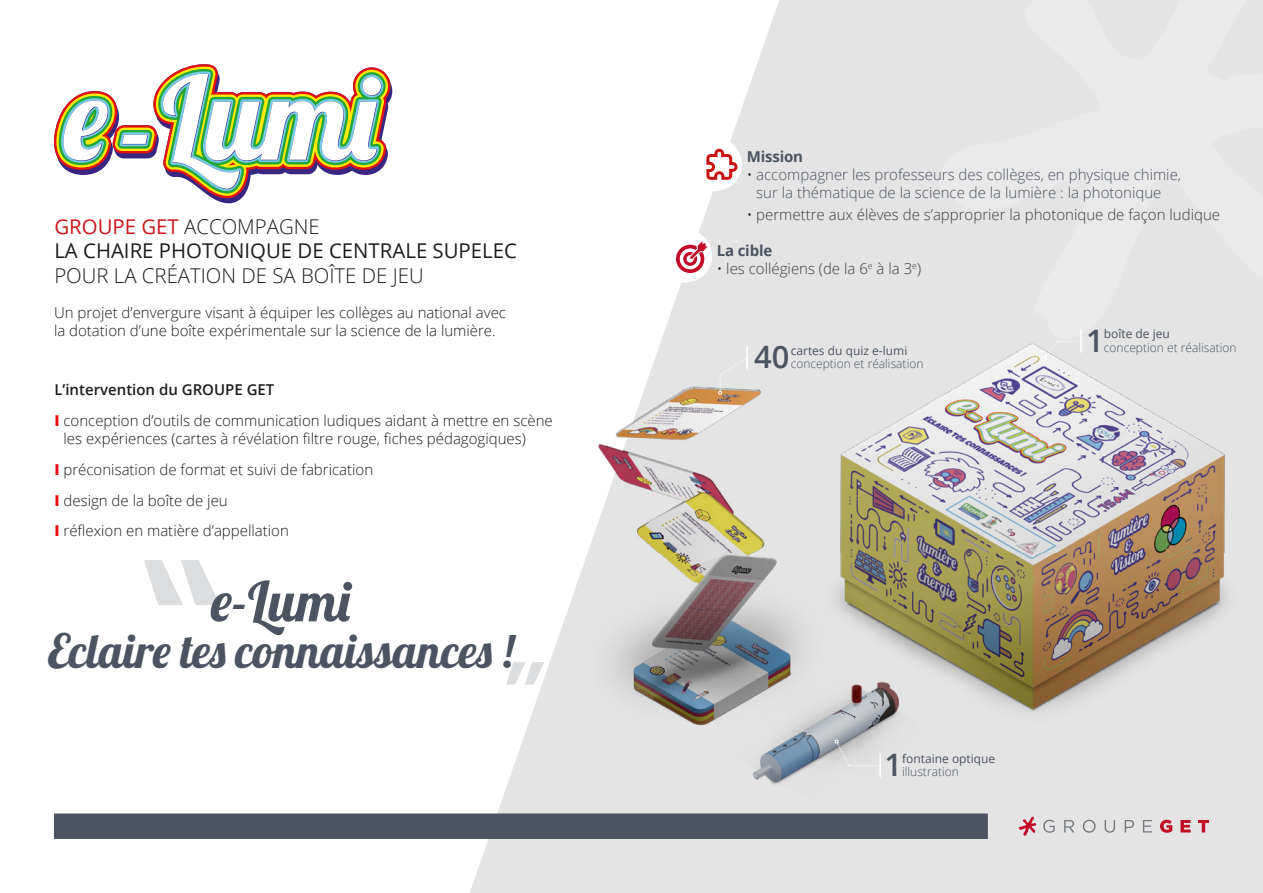
<style>
.page{position:relative;width:1263px;height:893px;background:#fff}
.page>*{position:absolute;margin:0;border:0;box-sizing:border-box;transform-origin:0 0}
.t1{font:55.35px "Lobster 1.4";color:#4b5460}
.t2{font:47.1px "Lobster 1.4";letter-spacing:-.005em;color:#4b5460}
.t3{font:600 30.9px "Open Sans";color:#4b5460}
.t4{font:20.4px/24.5px "Open Sans";color:#1d1d1b}
.t5{font:300 20.4px "Open Sans";color:#1d1d1b}
.t6{font:300 15px/30.8px "Open Sans";color:#1d1d1b}
.t7{font:300 15px/18px "Open Sans";color:#4b5460}
.t8{font:300 15px "Open Sans";color:#3d3d3c}
.t9{font:700 15px "Open Sans";letter-spacing:-.01em;color:#4b5460}
.t10{font:300 12px "Open Sans";color:#4b5460}
.t11{font:12px "Open Sans";color:#4b5460}
.s1{color:#cd171a}
.s2{font-weight:300}
.s3{font-weight:600}
.s4{font-weight:800;color:#e31114}
.s5{color:#1d1d1b}
</style>
<div class="page">
<svg style="left:730px;top:0;width:208px;height:150px;background:#e7e7e7"></svg>
<img style="left:470px;top:150px;width:793px;height:743px">
<svg style="left:54px;top:64px;width:338px;height:139px"></svg>
<div style="left:362px;top:77px;width:19px;height:18px;background:#fff;border-radius:50%"></div>
<div style="left:938px;top:0;width:325px;height:339px;background:#e4e4e5"></div>
<img style="left:589px;top:329px;width:650px;height:223px">
<div style="left:54px;top:813px;width:934px;height:26px;background:#4b5460"></div>
<svg style="left:1019px;top:817px;width:17px;height:19px"></svg>
<svg style="left:1043px;top:820px;width:12px;height:13px"></svg>
<svg style="left:1064px;top:820px;width:10px;height:12px"></svg>
<svg style="left:1083px;top:820px;width:12px;height:13px"></svg>
<svg style="left:1105px;top:820px;width:10px;height:13px"></svg>
<svg style="left:1125px;top:820px;width:9px;height:12px"></svg>
<svg style="left:1143px;top:820px;width:9px;height:12px"></svg>
<svg style="left:1160px;top:820px;width:12px;height:13px"></svg>
<svg style="left:1180px;top:820px;width:10px;height:12px"></svg>
<svg style="left:1198px;top:820px;width:11px;height:12px"></svg>
<hr style="left:746px;top:346px;width:2px;height:23px;background:#fff">
<svg style="left:718px;top:357px;width:30px;height:38px"></svg>
<hr style="left:879px;top:753px;width:2px;height:24px;background:#fff">
<svg style="left:835px;top:740px;width:45px;height:26px"></svg>
<hr style="left:1080px;top:329px;width:2px;height:24px;background:#fff">
<svg style="left:1041px;top:341px;width:40px;height:21px"></svg>
<svg style="left:506px;top:662px;width:39px;height:23px"></svg>
<svg style="left:144px;top:560px;width:76px;height:45px"></svg>
<div style="left:689px;top:138px;width:53px;height:53px;background:#fff;border-radius:50%"></div>
<svg style="left:706px;top:147px;width:33px;height:34px"></svg>
<div style="left:659px;top:229px;width:53px;height:54px;background:#fff;border-radius:50%"></div>
<svg style="left:676px;top:242px;width:31px;height:31px"></svg>
<h3 class="t4" style="left:54px;top:213px;width:464px"><span class="s1">GROUPE GET</span> <span class="s2">ACCOMPAGNE<br></span>LA CHAIRE PHOTONIQUE DE CENTRALE SUPELEC</h3>
<h3 class="t5" style="left:54px;top:261px;width:371px">POUR LA CRÉATION DE SA BOÎTE DE JEU</h3>
<p class="t6" style="left:54px;top:303px;width:453px;line-height:18px">Un projet d’envergure visant à équiper les collèges au national avec la dotation d’une boîte expérimentale sur la science de la lumière.</p>
<p class="t6" style="left:54px;top:374px;width:500px"><span class="s3">L’intervention du GROUPE GET<br></span><span class="s4">Ӏ</span> conception d’outils de communication ludiques aidant à mettre en scène</p>
<p class="t6" style="left:54px;top:423px;width:473px;text-indent:9px">les expériences (cartes à révélation filtre rouge, fiches pédagogiques)<br><span class="s4">Ӏ</span> préconisation de format et suivi de fabrication<br><span class="s4">Ӏ</span> design de la boîte de jeu<br><span class="s4">Ӏ</span> réflexion en matière d’appellation</p>
<h1 class="t1" style="left:211px;top:566px;width:140px">e-Lumi</h1>
<h2 class="t2" style="left:48px;top:621px;width:468px">Eclaire tes connaissances !</h2>
<p class="t9" style="left:747px;top:146px;width:58px">Mission</p>
<p class="t7" style="left:756px;top:165px;width:426px;text-indent:-10px"><span class="s5">•</span> accompagner les professeurs des collèges, en physique chimie, sur la thématique de la science de la lumière : la photonique</p>
<p class="t8" style="left:747px;top:205px;width:475px"><span class="s5">•</span> permettre aux élèves de s’approprier la photonique de façon ludique</p>
<p class="t9" style="left:717px;top:239px;width:57px">La cible</p>
<p class="t8" style="left:717px;top:258px;width:206px"><span class="s5">•</span> les collégiens (de la 6<sup>e</sup> à la 3<sup>e</sup>)</p>
<h3 class="t3" style="left:754px;top:336px;width:37px">40</h3>
<p class="t11" style="left:791px;top:342px;width:118px">cartes du quiz e-lumi</p>
<p class="t10" style="left:791px;top:356px;width:134px">conception et réalisation</p>
<h3 class="t3" style="left:1086px;top:319px;width:19px">1</h3>
<p class="t11" style="left:1104px;top:325px;width:68px">boîte de jeu</p>
<p class="t10" style="left:1104px;top:339px;width:134px">conception et réalisation</p>
<h3 class="t3" style="left:884px;top:744px;width:19px">1</h3>
<p class="t11" style="left:902px;top:750px;width:95px">fontaine optique</p>
<p class="t10" style="left:902px;top:764px;width:58px">illustration</p>
</div>
